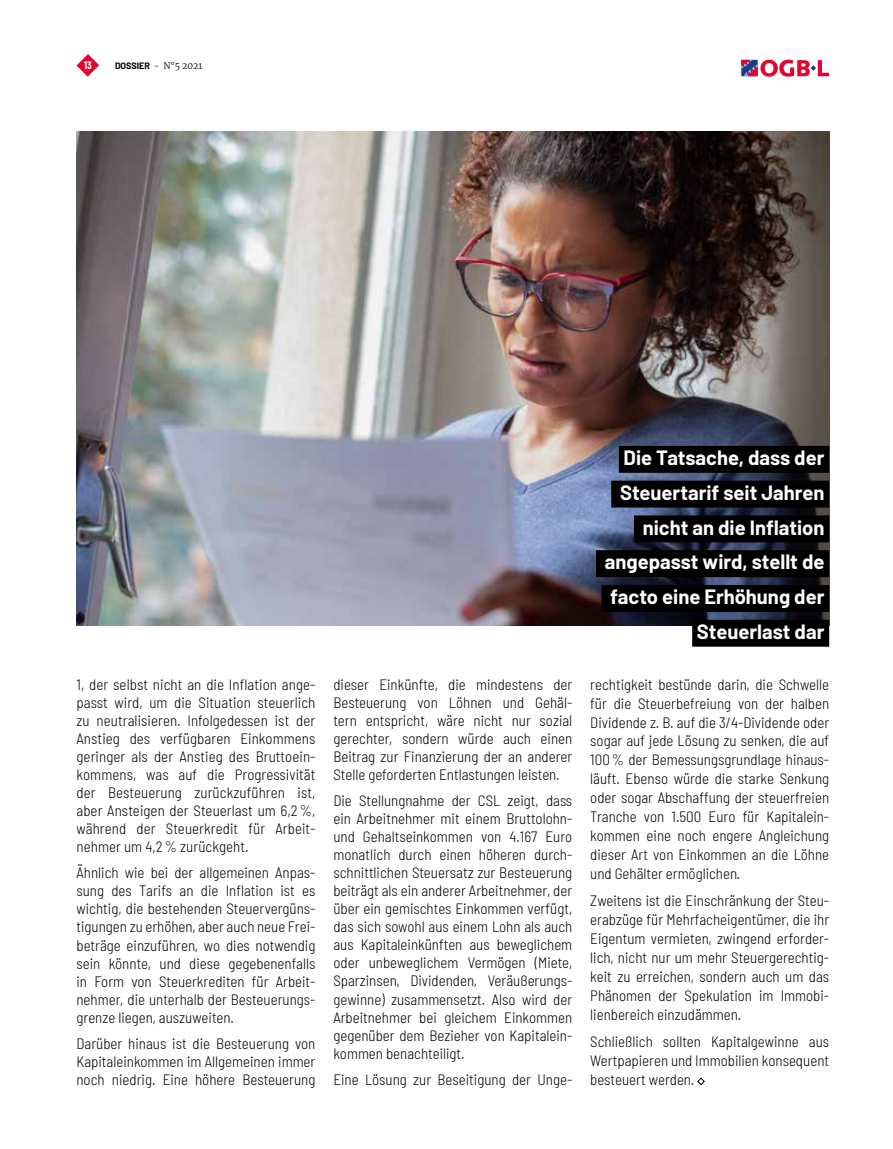
<style>
.page{position:relative;width:893px;height:1149px;background:#fff}
.page>*{position:absolute;margin:0;border:0;box-sizing:border-box;transform-origin:0 0}
.t1{font:700 20.1px/34.8px "Barlow";color:#fff;text-align:right}
.t2{font:300 semi-condensed 15px/18px "Barlow";color:#000;text-align:justify}
.t3{font:700 10.5px "Barlow Condensed";color:#fff}
.t4{font:300 9px "Merriweather";color:#000}
.s1{font-family:"Barlow";font-weight:700}
</style>
<div class="page">
<svg style="left:741px;top:60px;width:88px;height:17px"></svg>
<svg style="left:77px;top:54px;width:22px;height:23px"></svg>
<svg style="left:697px;top:1077px;width:8px;height:8px"></svg>
<img style="left:77px;top:132px;width:752px;height:493px">
<div style="left:619px;top:446px;width:210px;height:26px;background:#000"></div>
<div style="left:611px;top:480px;width:218px;height:27px;background:#000"></div>
<div style="left:634px;top:515px;width:195px;height:27px;background:#000"></div>
<div style="left:596px;top:550px;width:233px;height:27px;background:#000"></div>
<div style="left:601px;top:585px;width:228px;height:26px;background:#000"></div>
<div style="left:692px;top:619px;width:137px;height:27px;background:#000"></div>
<p class="t3" style="left:84px;top:57px;width:9px">13</p>
<p class="t4" style="left:115px;top:59px;width:89px"><span class="s1">DOSSIER</span> - N°5 2021</p>
<p class="t2" style="left:77px;top:674px;width:240px">1, der selbst nicht an die Inflation ange&shy;passt wird, um die Situation steuerlich zu neutralisieren. Infolgedessen ist der Anstieg des verfügbaren Einkommens geringer als der Anstieg des Bruttoein&shy;kommens, was auf die Progressivität der Besteuerung zurückzuführen ist, aber Ansteigen der Steuerlast um 6,2%, während der Steuerkredit für Arbeit&shy;nehmer um 4,2% zurückgeht.</p>
<p class="t2" style="left:77px;top:862px;width:240px">Ähnlich wie bei der allgemeinen Anpas&shy;sung des Tarifs an die Inflation ist es wichtig, die bestehenden Steuervergüns&shy;tigungen zu erhöhen, aber auch neue Frei&shy;beträge einzuführen, wo dies notwendig sein könnte, und diese gegebenenfalls in Form von Steuerkrediten für Arbeit&shy;nehmer, die unterhalb der Besteuerungs&shy;grenze liegen, auszuweiten.</p>
<p class="t2" style="left:77px;top:1033px;width:240px">Darüber hinaus ist die Besteuerung von Kapitaleinkommen im Allgemeinen immer noch niedrig. Eine höhere Besteuerung</p>
<p class="t2" style="left:333px;top:674px;width:240px">dieser Einkünfte, die mindestens der Besteuerung von Löhnen und Gehäl&shy;tern entspricht, wäre nicht nur sozial gerechter, sondern würde auch einen Beitrag zur Finanzierung der an anderer Stelle geforderten Entlastungen leisten.</p>
<p class="t2" style="left:333px;top:790px;width:240px">Die Stellungnahme der CSL zeigt, dass ein Arbeitnehmer mit einem Bruttolohn&shy;und Gehaltseinkommen von 4.167 Euro monatlich durch einen höheren durch&shy;schnittlichen Steuersatz zur Besteuerung beiträgt als ein anderer Arbeitnehmer, der über ein gemischtes Einkommen verfügt, das sich sowohl aus einem Lohn als auch aus Kapitaleinkünften aus beweglichem oder unbeweglichem Vermögen (Miete, Sparzinsen, Dividenden, Veräußerungs&shy;gewinne) zusammensetzt. Also wird der Arbeitnehmer bei gleichem Einkommen gegenüber dem Bezieher von Kapitalein&shy;kommen benachteiligt.</p>
<p class="t2" style="left:333px;top:1069px;width:240px">Eine Lösung zur Beseitigung der Unge-</p>
<h1 class="t1" style="left:605px;top:438px;width:221px">Die Tatsache, dass der<br>Steuertarif seit Jahren nicht an die Inflation angepasst wird, stellt de facto eine Erhöhung der<br>Steuerlast dar</h1>
<p class="t2" style="left:590px;top:673px;width:240px;line-height:18.9px">rechtigkeit bestünde darin, die Schwelle für die Steuerbefreiung von der halben Dividende z. B. auf die 3/4-Dividende oder sogar auf jede Lösung zu senken, die auf 100% der Bemessungsgrundlage hinaus&shy;läuft. Ebenso würde die starke Senkung oder sogar Abschaffung der steuerfreien Tranche von 1.500 Euro für Kapitalein&shy;kommen eine noch engere Angleichung dieser Art von Einkommen an die Löhne und Gehälter ermöglichen.</p>
<p class="t2" style="left:590px;top:890px;width:240px;line-height:18.9px">Zweitens ist die Einschränkung der Steu&shy;erabzüge für Mehrfacheigentümer, die ihr Eigentum vermieten, zwingend erforder&shy;lich, nicht nur um mehr Steuergerechtig&shy;keit zu erreichen, sondern auch um das Phänomen der Spekulation im Immobi&shy;lienbereich einzudämmen.</p>
<p class="t2" style="left:590px;top:1030px;width:240px;line-height:18.9px">Schließlich sollten Kapitalgewinne aus Wertpapieren und Immobilien konsequent besteuert werden.</p>
</div>
